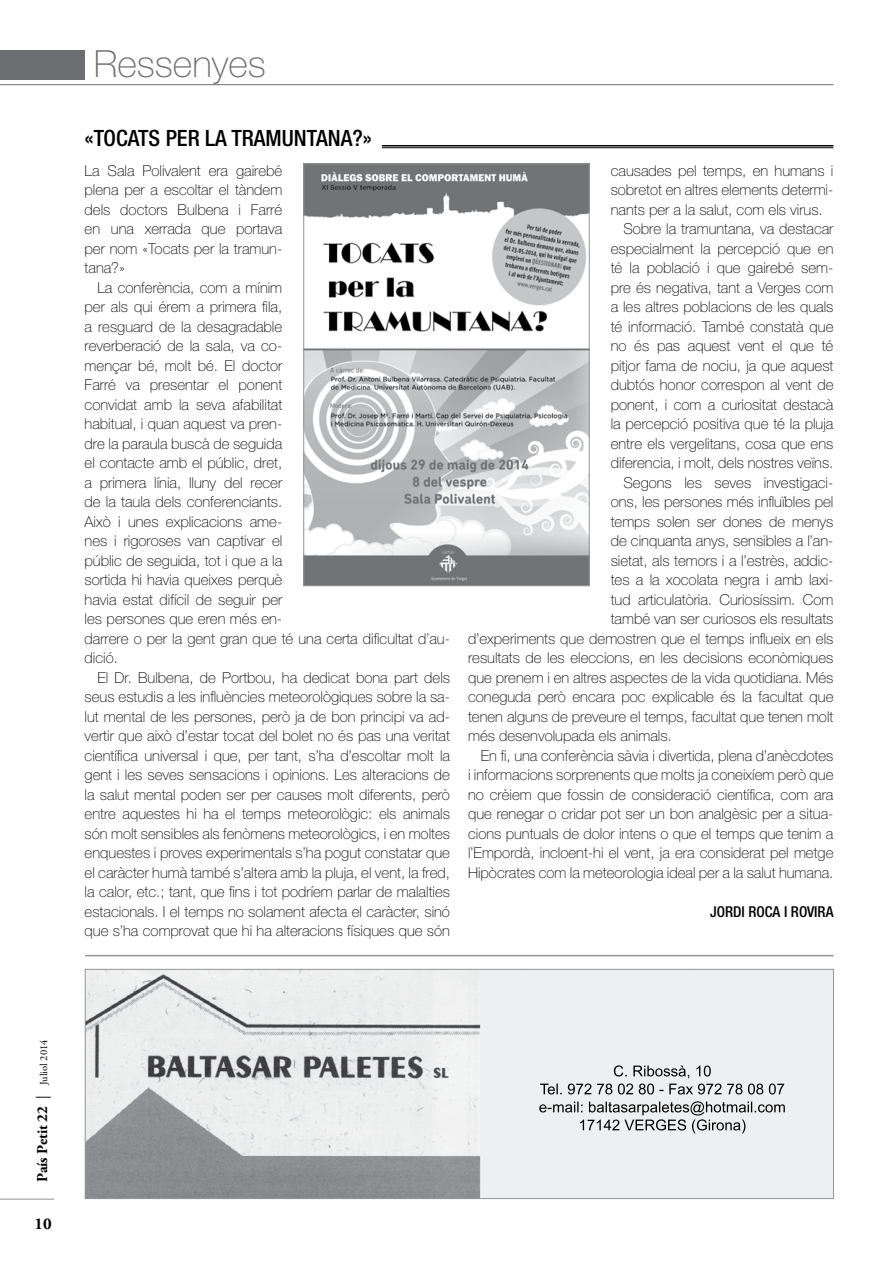
<style>
.page{position:relative;width:893px;height:1263px;background:#fff}
.page>*{position:absolute;margin:0;border:0;box-sizing:border-box;transform-origin:0 0}
.t1{font:100 37.5px "Helvetica Neue LT Std";color:#6d6e71}
.t2{font:500 condensed 22.5px "Helvetica Neue LT Std";color:#000}
.t3{font:700 16.5px "Adobe Garamond Pro";color:#000}
.t4{font:100 15px/19.5px "Helvetica Neue LT Std";color:#000;text-align:justify}
.t5{font:700 15px "Adobe Garamond Pro";color:#000}
.t6{font:500 condensed 15px "Helvetica Neue LT Std";color:#000}
.s1{font-weight:400}
.s2{font-weight:400;font-size:10.5px}
</style>
<div class="page">
<div style="left:0;top:50px;width:85px;height:30px;background:#6d6e71"></div>
<hr style="left:0;top:84px;width:833px;height:1px;background:#6d6e71">
<hr style="left:0;top:1199px;width:54px;height:1px;background:#939598">
<img style="left:306px;top:166px;width:281px;height:418px">
<div style="left:304px;top:164px;width:285px;height:422px;border:1px solid #939598"></div>
<hr style="left:382px;top:145px;width:451px;height:1px;background:#000">
<hr style="left:382px;top:147px;width:451px;height:1px;background:#000">
<hr style="left:85px;top:955px;width:748px;height:1px;background:#939598">
<img style="left:87px;top:971px;width:745px;height:226px">
<div style="left:85px;top:969px;width:749px;height:230px;border:1px solid #939598"></div>
<svg style="left:539px;top:1101px;width:246px;height:32px;background:#c4c5c6"></svg>
<svg style="left:540px;top:1065px;width:244px;height:29px;background:#cdcecf"></svg>
<h1 class="t1" style="left:94px;top:42px;width:174px">Ressenyes</h1>
<h2 class="t2" style="left:85px;top:125px;width:289px">«TOCATS PER LA TRAMUNTANA?»</h2>
<p class="t4" style="left:85px;top:160px;width:199px">La Sala Polivalent era gairebé plena per a escoltar el tàndem dels doctors Bulbena i Farré en una xerrada que portava per nom «Tocats per la tramun&shy;tana?»</p>
<p class="t4" style="left:85px;top:277px;width:367px;text-align:left;text-indent:13px">La conferència, com a mínim<br>per als qui érem a primera fila,<br>a resguard de la desagradable<br>reverberació de la sala, va co-<br>mençar bé, molt bé. El doctor<br>Farré va presentar el ponent<br>convidat amb la seva afabilitat<br>habitual, i quan aquest va pren-<br>dre la paraula buscà de seguida<br>el contacte amb el públic, dret,<br>a primera línia, lluny del recer<br>de la taula dels conferenciants.<br>Això i unes explicacions ame-<br>nes i rigoroses van captivar el<br>públic de seguida, tot i que a la<br>sortida hi havia queixes perquè<br>havia estat difícil de seguir per<br>les persones que eren més en-<br>darrere o per la gent gran que té una certa dificultat d’au&shy;dició.</p>
<p class="t4" style="left:85px;top:667px;width:367px;text-indent:13px">El Dr. Bulbena, de Portbou, ha dedicat bona part dels seus estudis a les influències meteorològiques sobre la sa&shy;lut mental de les persones, però ja de bon principi va ad&shy;vertir que això d’estar tocat del bolet no és pas una veritat científica universal i que, per tant, s’ha d’escoltar molt la gent i les seves sensacions i opinions. Les alteracions de la salut mental poden ser per causes molt diferents, però entre aquestes hi ha el temps meteorològic: els animals són molt sensibles als fenòmens meteorològics, i en moltes enquestes i proves experimentals s’ha pogut constatar que el caràcter humà també s’altera amb la pluja, el vent, la fred, la calor, etc.; tant, que fins i tot podríem parlar de malalties estacionals. I el temps no solament afecta el caràcter, sinó que s’ha comprovat que hi ha alteracions físiques que són</p>
<p class="t4" style="left:611px;top:160px;width:224px">causades pel temps, en humans i</p>
<p class="t4" style="left:611px;top:180px;width:224px">sobretot en altres elements determi-</p>
<p class="t4" style="left:611px;top:199px;width:214px">nants per a la salut, com els virus.</p>
<p class="t4" style="left:623px;top:219px;width:211px">Sobre la tramuntana, va destacar</p>
<p class="t4" style="left:611px;top:238px;width:224px">especialment la percepció que en</p>
<p class="t4" style="left:611px;top:258px;width:224px">té la població i que gairebé sem-</p>
<p class="t4" style="left:611px;top:277px;width:224px">pre és negativa, tant a Verges com</p>
<p class="t4" style="left:611px;top:297px;width:224px">a les altres poblacions de les quals</p>
<p class="t4" style="left:611px;top:316px;width:224px">té informació. També constatà que</p>
<p class="t4" style="left:611px;top:336px;width:224px">no és pas aquest vent el que té</p>
<p class="t4" style="left:611px;top:355px;width:224px">pitjor fama de nociu, ja que aquest</p>
<p class="t4" style="left:611px;top:375px;width:224px">dubtós honor correspon al vent de</p>
<p class="t4" style="left:611px;top:394px;width:224px">ponent, i com a curiositat destacà</p>
<p class="t4" style="left:611px;top:414px;width:224px">la percepció positiva que té la pluja</p>
<p class="t4" style="left:611px;top:433px;width:224px">entre els vergelitans, cosa que ens</p>
<p class="t4" style="left:611px;top:453px;width:224px">diferencia, i molt, dels nostres veïns.</p>
<p class="t4" style="left:623px;top:472px;width:211px">Segons les seves investigaci-</p>
<p class="t4" style="left:611px;top:492px;width:224px">ons, les persones més influïbles pel</p>
<p class="t4" style="left:611px;top:511px;width:224px">temps solen ser dones de menys</p>
<p class="t4" style="left:611px;top:531px;width:224px">de cinquanta anys, sensibles a l’an-</p>
<p class="t4" style="left:611px;top:550px;width:224px">sietat, als temors i a l’estrès, addic-</p>
<p class="t4" style="left:611px;top:570px;width:224px">tes a la xocolata negra i amb laxi-</p>
<p class="t4" style="left:611px;top:589px;width:224px">tud articulatòria. Curiosíssim. Com</p>
<p class="t4" style="left:611px;top:609px;width:224px">també van ser curiosos els resultats</p>
<p class="t4" style="left:468px;top:628px;width:367px">d’experiments que demostren que el temps influeix en els</p>
<p class="t4" style="left:468px;top:648px;width:367px">resultats de les eleccions, en les decisions econòmiques</p>
<p class="t4" style="left:468px;top:667px;width:367px">que prenem i en altres aspectes de la vida quotidiana. Més</p>
<p class="t4" style="left:468px;top:687px;width:367px">coneguda però encara poc explicable és la facultat que</p>
<p class="t4" style="left:468px;top:706px;width:367px">tenen alguns de preveure el temps, facultat que tenen molt</p>
<p class="t4" style="left:468px;top:726px;width:205px">més desenvolupada els animals.</p>
<p class="t4" style="left:481px;top:745px;width:354px">En fi, una conferència sàvia i divertida, plena d’anècdotes</p>
<p class="t4" style="left:468px;top:765px;width:367px">i informacions sorprenents que molts ja coneixíem però que</p>
<p class="t4" style="left:468px;top:784px;width:367px">no crèiem que fossin de consideració científica, com ara</p>
<p class="t4" style="left:468px;top:804px;width:367px">que renegar o cridar pot ser un bon analgèsic per a situa-</p>
<p class="t4" style="left:468px;top:823px;width:367px">cions puntuals de dolor intens o que el temps que tenim a</p>
<p class="t4" style="left:468px;top:843px;width:367px">l’Empordà, incloent-hi el vent, ja era considerat pel metge</p>
<p class="t4" style="left:468px;top:862px;width:367px">Hipòcrates com la meteorologia ideal per a la salut humana.</p>
<p class="t6" style="left:710px;top:902px;width:125px">JORDI ROCA I ROVIRA</p>
<p class="t5" style="left:34px;top:1182px;width:144px;rotate:-90deg">País Petit 22 <span class="s1">|</span> <span class="s2">Juliol 2014</span></p>
<p class="t3" style="left:35px;top:1214px;width:19px">10</p>
</div>
